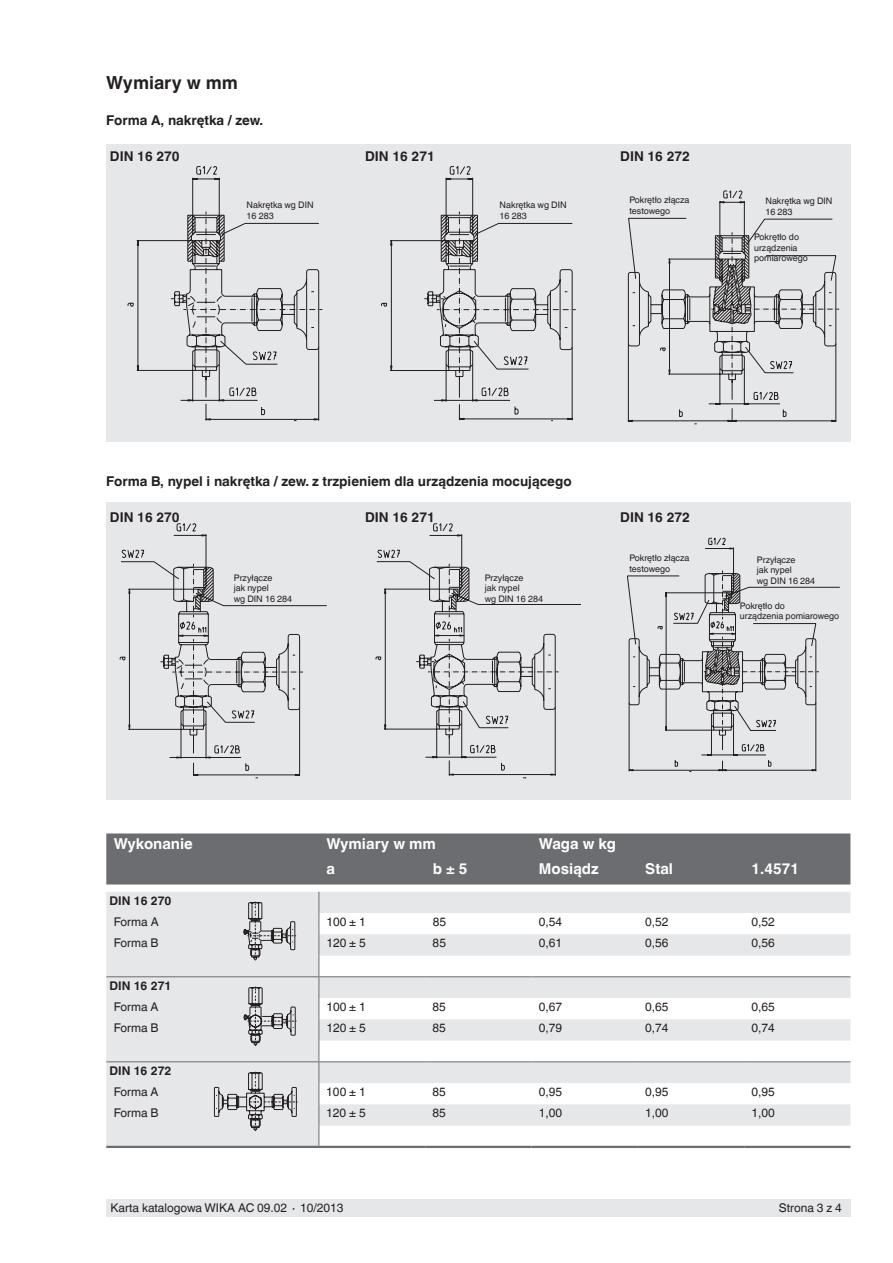
<style>
.page{position:relative;width:893px;height:1263px;background:#fff}
.page>*{position:absolute;margin:0;border:0;box-sizing:border-box;transform-origin:0 0}
._02_Subheadline1{font:700 18px "Helvetica World";color:#231f20}
._09_Tables_-_Headlin{font:700 15px "Helvetica World";color:#fff}
._04_Subheadline2{font:700 13.5px "Helvetica World";color:#231f20}
._10_Tables_-_Running{font:12px "Helvetica World";color:#231f20}
._07_Small_text{font:12px "Helvetica World";color:#231f20}
._04_Subheadline2-2{font:700 12px "Helvetica World";color:#231f20}
._08_Footnotes{font:9px/10.5px "Helvetica World";color:#231f20}
</style>
<div class="page">
<div style="left:106px;top:1199px;width:744px;height:17px;background:#e6e7e9"></div>
<div style="left:106px;top:145px;width:744px;height:297px;background:#e6e7e9"></div>
<div style="left:106px;top:502px;width:744px;height:297px;background:#e6e7e9"></div>
<div style="left:106px;top:833px;width:744px;height:51px;background:#6c6d70"></div>
<svg style="left:106px;top:892px;width:744px;height:254px;fill:#e6e7e9"></svg>
<svg style="left:319px;top:892px;width:1px;height:254px"></svg>
<hr style="left:106px;top:976px;width:213px;height:1px;background:#6c6d70">
<hr style="left:319px;top:976px;width:106px;height:1px;background:#6c6d70">
<hr style="left:425px;top:976px;width:106px;height:1px;background:#6c6d70">
<hr style="left:531px;top:976px;width:107px;height:1px;background:#6c6d70">
<hr style="left:638px;top:976px;width:106px;height:1px;background:#6c6d70">
<hr style="left:744px;top:976px;width:106px;height:1px;background:#6c6d70">
<hr style="left:106px;top:1061px;width:213px;height:1px;background:#6c6d70">
<hr style="left:319px;top:1061px;width:106px;height:1px;background:#6c6d70">
<hr style="left:425px;top:1061px;width:106px;height:1px;background:#6c6d70">
<hr style="left:531px;top:1061px;width:107px;height:1px;background:#6c6d70">
<hr style="left:638px;top:1061px;width:106px;height:1px;background:#6c6d70">
<hr style="left:744px;top:1061px;width:106px;height:1px;background:#6c6d70">
<hr style="left:106px;top:1146px;width:213px;height:2px;background:#6c6d70">
<hr style="left:319px;top:1146px;width:106px;height:2px;background:#6c6d70">
<hr style="left:425px;top:1146px;width:106px;height:2px;background:#6c6d70">
<hr style="left:531px;top:1146px;width:107px;height:2px;background:#6c6d70">
<hr style="left:638px;top:1146px;width:106px;height:2px;background:#6c6d70">
<hr style="left:744px;top:1146px;width:106px;height:2px;background:#6c6d70">
<svg style="left:243px;top:901px;width:53px;height:60px"></svg>
<svg style="left:243px;top:986px;width:54px;height:60px"></svg>
<svg style="left:214px;top:1072px;width:84px;height:59px"></svg>
<svg style="left:628px;top:537px;width:189px;height:235px"></svg>
<svg style="left:627px;top:274px;width:212px;height:148px"></svg>
<svg style="left:628px;top:190px;width:209px;height:227px"></svg>
<svg style="left:715px;top:235px;width:34px;height:44px"></svg>
<svg style="left:193px;top:605px;width:134px;height:171px"></svg>
<svg style="left:119px;top:523px;width:181px;height:248px"></svg>
<svg style="left:458px;top:309px;width:118px;height:111px"></svg>
<svg style="left:381px;top:166px;width:192px;height:249px"></svg>
<svg style="left:205px;top:309px;width:117px;height:112px"></svg>
<svg style="left:128px;top:166px;width:192px;height:249px"></svg>
<svg style="left:448px;top:604px;width:132px;height:172px"></svg>
<svg style="left:375px;top:523px;width:181px;height:248px"></svg>
<p class="_02_Subheadline1" style="left:106px;top:73px;width:133px">Wymiary w mm</p>
<p class="_04_Subheadline2" style="left:106px;top:113px;width:158px">Forma A, nakrętka / zew.</p>
<p class="_04_Subheadline2" style="left:110px;top:149px;width:71px">DIN 16 270</p>
<p class="_04_Subheadline2" style="left:365px;top:149px;width:71px">DIN 16 271</p>
<p class="_04_Subheadline2" style="left:620px;top:149px;width:71px">DIN 16 272</p>
<p class="_08_Footnotes" style="left:247px;top:200px;width:68px">Nakrętka wg DIN<br>16 283</p>
<p class="_08_Footnotes" style="left:629px;top:195px;width:62px">Pokrętło złącza</p>
<p class="_08_Footnotes" style="left:629px;top:205px;width:42px">testowego</p>
<p class="_08_Footnotes" style="left:500px;top:200px;width:68px">Nakrętka wg DIN<br>16 283</p>
<p class="_08_Footnotes" style="left:765px;top:196px;width:68px">Nakrętka wg DIN<br>16 283</p>
<p class="_08_Footnotes" style="left:754px;top:232px;width:46px">Pokrętło do</p>
<p class="_08_Footnotes" style="left:754px;top:242px;width:45px">urządzenia</p>
<p class="_08_Footnotes" style="left:754px;top:253px;width:55px">pomiarowego</p>
<p class="_04_Subheadline2" style="left:106px;top:473px;width:467px">Forma B, nypel i nakrętka / zew. z trzpieniem dla urządzenia mocującego</p>
<p class="_04_Subheadline2" style="left:110px;top:509px;width:71px">DIN 16 270</p>
<p class="_04_Subheadline2" style="left:365px;top:509px;width:71px">DIN 16 271</p>
<p class="_04_Subheadline2" style="left:620px;top:509px;width:71px">DIN 16 272</p>
<p class="_08_Footnotes" style="left:234px;top:572px;width:60px">Przyłącze<br>jak nypel<br>wg DIN 16 284</p>
<p class="_08_Footnotes" style="left:485px;top:572px;width:60px">Przyłącze<br>jak nypel<br>wg DIN 16 284</p>
<p class="_08_Footnotes" style="left:629px;top:553px;width:62px">Pokrętło złącza</p>
<p class="_08_Footnotes" style="left:629px;top:564px;width:42px">testowego</p>
<p class="_08_Footnotes" style="left:757px;top:554px;width:60px">Przyłącze<br>jak nypel<br>wg DIN 16 284</p>
<p class="_08_Footnotes" style="left:740px;top:600px;width:46px">Pokrętło do</p>
<p class="_08_Footnotes" style="left:740px;top:611px;width:101px">urządzenia pomiarowego</p>
<p class="_09_Tables_-_Headlin" style="left:114px;top:834px;width:81px">Wykonanie</p>
<p class="_09_Tables_-_Headlin" style="left:326px;top:834px;width:111px">Wymiary w mm</p>
<p class="_09_Tables_-_Headlin" style="left:539px;top:834px;width:78px">Waga w kg</p>
<p class="_09_Tables_-_Headlin" style="left:326px;top:860px;width:10px">a</p>
<p class="_09_Tables_-_Headlin" style="left:433px;top:860px;width:36px">b ± 5</p>
<p class="_09_Tables_-_Headlin" style="left:539px;top:860px;width:61px">Mosiądz</p>
<p class="_09_Tables_-_Headlin" style="left:645px;top:860px;width:29px">Stal</p>
<p class="_09_Tables_-_Headlin" style="left:752px;top:860px;width:49px">1.4571</p>
<p class="_04_Subheadline2-2" style="left:109px;top:893px;width:64px">DIN 16 270</p>
<p class="_10_Tables_-_Running" style="left:114px;top:915px;width:46px">Forma A</p>
<p class="_10_Tables_-_Running" style="left:326px;top:915px;width:41px">100 ± 1</p>
<p class="_10_Tables_-_Running" style="left:433px;top:915px;width:15px">85</p>
<p class="_10_Tables_-_Running" style="left:539px;top:915px;width:25px">0,54</p>
<p class="_10_Tables_-_Running" style="left:645px;top:915px;width:25px">0,52</p>
<p class="_10_Tables_-_Running" style="left:752px;top:915px;width:25px">0,52</p>
<p class="_10_Tables_-_Running" style="left:114px;top:936px;width:46px">Forma B</p>
<p class="_10_Tables_-_Running" style="left:326px;top:936px;width:41px">120 ± 5</p>
<p class="_10_Tables_-_Running" style="left:433px;top:936px;width:15px">85</p>
<p class="_10_Tables_-_Running" style="left:539px;top:936px;width:25px">0,61</p>
<p class="_10_Tables_-_Running" style="left:645px;top:936px;width:25px">0,56</p>
<p class="_10_Tables_-_Running" style="left:752px;top:936px;width:25px">0,56</p>
<p class="_04_Subheadline2-2" style="left:109px;top:978px;width:64px">DIN 16 271</p>
<p class="_10_Tables_-_Running" style="left:114px;top:1000px;width:46px">Forma A</p>
<p class="_10_Tables_-_Running" style="left:326px;top:1000px;width:41px">100 ± 1</p>
<p class="_10_Tables_-_Running" style="left:433px;top:1000px;width:15px">85</p>
<p class="_10_Tables_-_Running" style="left:539px;top:1000px;width:25px">0,67</p>
<p class="_10_Tables_-_Running" style="left:645px;top:1000px;width:25px">0,65</p>
<p class="_10_Tables_-_Running" style="left:752px;top:1000px;width:25px">0,65</p>
<p class="_10_Tables_-_Running" style="left:114px;top:1021px;width:46px">Forma B</p>
<p class="_10_Tables_-_Running" style="left:326px;top:1021px;width:41px">120 ± 5</p>
<p class="_10_Tables_-_Running" style="left:433px;top:1021px;width:15px">85</p>
<p class="_10_Tables_-_Running" style="left:539px;top:1021px;width:25px">0,79</p>
<p class="_10_Tables_-_Running" style="left:645px;top:1021px;width:25px">0,74</p>
<p class="_10_Tables_-_Running" style="left:751px;top:1021px;width:25px">0,74</p>
<p class="_04_Subheadline2-2" style="left:109px;top:1063px;width:64px">DIN 16 272</p>
<p class="_10_Tables_-_Running" style="left:114px;top:1085px;width:46px">Forma A</p>
<p class="_10_Tables_-_Running" style="left:326px;top:1085px;width:41px">100 ± 1</p>
<p class="_10_Tables_-_Running" style="left:433px;top:1085px;width:15px">85</p>
<p class="_10_Tables_-_Running" style="left:539px;top:1085px;width:25px">0,95</p>
<p class="_10_Tables_-_Running" style="left:645px;top:1085px;width:25px">0,95</p>
<p class="_10_Tables_-_Running" style="left:751px;top:1085px;width:25px">0,95</p>
<p class="_10_Tables_-_Running" style="left:114px;top:1106px;width:46px">Forma B</p>
<p class="_10_Tables_-_Running" style="left:326px;top:1106px;width:41px">120 ± 5</p>
<p class="_10_Tables_-_Running" style="left:433px;top:1106px;width:15px">85</p>
<p class="_10_Tables_-_Running" style="left:539px;top:1106px;width:25px">1,00</p>
<p class="_10_Tables_-_Running" style="left:645px;top:1106px;width:25px">1,00</p>
<p class="_10_Tables_-_Running" style="left:751px;top:1106px;width:25px">1,00</p>
<p class="_07_Small_text" style="left:111px;top:1201px;width:235px">Karta katalogowa WIKA AC 09.02 ∙ 10/2013</p>
<p class="_07_Small_text" style="left:779px;top:1201px;width:65px">Strona 3 z 4</p>
</div>
